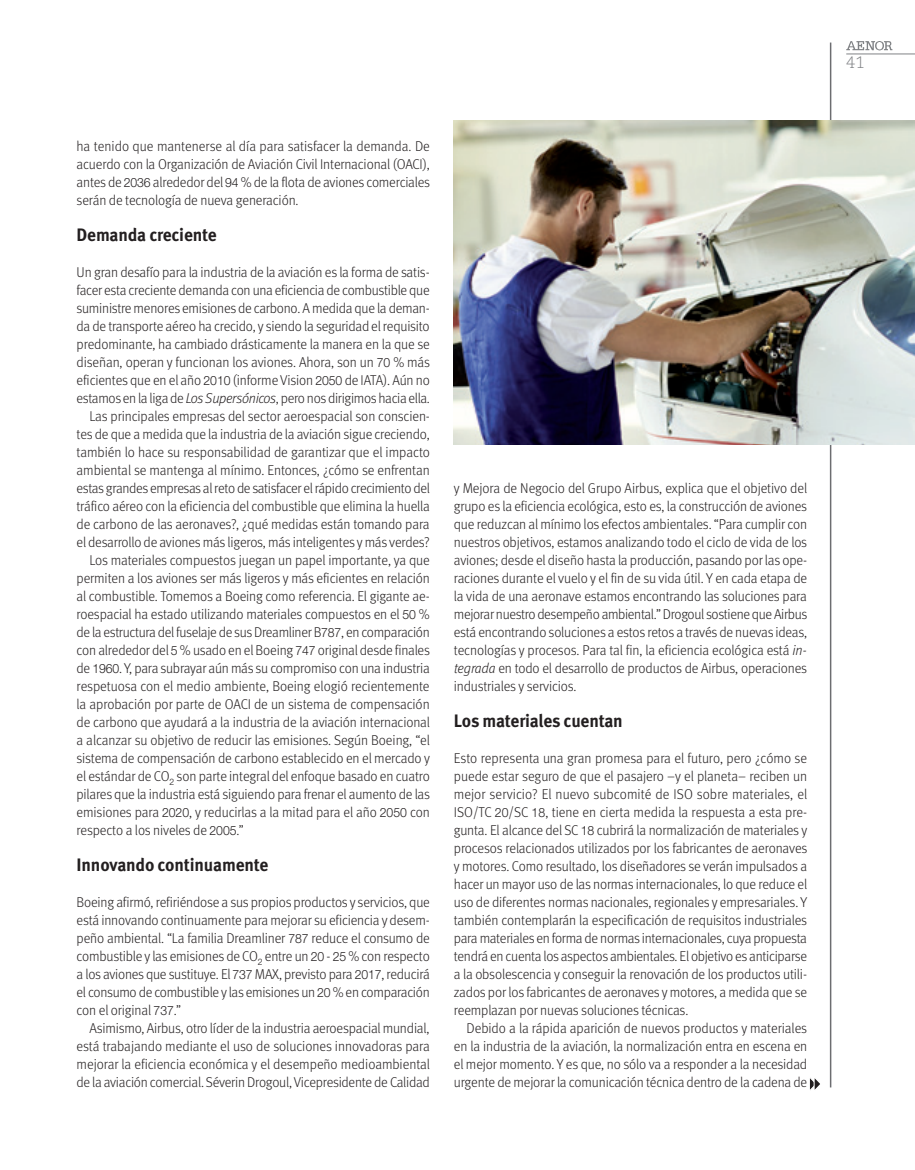
<style>
.page{position:relative;width:915px;height:1170px;background:#fff}
.page>*{position:absolute;margin:0;border:0;box-sizing:border-box;transform-origin:0 0}
.ladillo{font:700 18px "Meta Pro";letter-spacing:-.01em;color:#231f20;scale:.96 1}
.t1{font:300 16.5px "Caecilia LT Std";color:#808285}
.Texto{font:300 14.25px/18px "Meta Pro";letter-spacing:-.015em;color:#231f20;text-align:justify;scale:.96 1}
.s1{font-family:"Helvetica Neue LT Std";font-size:12.75px}
.s2{font-style:italic}
</style>
<div class="page">
<hr style="left:846px;top:54px;width:68px;height:1px;background:#808285">
<svg style="left:846px;top:41px;width:46px;height:10px"></svg>
<hr style="left:829px;top:43px;width:2px;height:1044px;background:#6c6d70">
<img style="left:453px;top:120px;width:461px;height:324px">
<svg style="left:809px;top:1078px;width:11px;height:12px"></svg>
<p class="Texto" style="left:77px;top:136px;width:369px">ha tenido que mantenerse al día para satisfacer la demanda. De acuerdo con la Organización de Aviación Civil Internacional (OACI), antes de <span class="s1">2036</span> alrededor del <span class="s1">94</span> % de la flota de aviones comerciales serán de tecnología de nueva generación.</p>
<p class="ladillo" style="left:77px;top:220px;width:147px">Demanda creciente</p>
<p class="Texto" style="left:77px;top:262px;width:369px">Un gran desafío para la industria de la aviación es la forma de satis&shy;facer esta creciente demanda con una eficiencia de combustible que suministre menores emisiones de carbono. A medida que la deman&shy;da de transporte aéreo ha crecido, y siendo la seguridad el requisito predominante, ha cambiado drásticamente la manera en la que se diseñan, operan y funcionan los aviones. Ahora, son un <span class="s1">70</span> % más eficientes que en el año <span class="s1">2010</span> (informe Vision <span class="s1">2050</span> de IATA). Aún no estamos en la liga de <span class="s2">Los Supersónicos</span>, pero nos dirigimos hacia ella.</p>
<p class="Texto" style="left:77px;top:406px;width:369px;text-indent:13px">Las principales empresas del sector aeroespacial son conscien&shy;tes de que a medida que la industria de la aviación sigue creciendo, también lo hace su responsabilidad de garantizar que el impacto ambiental se mantenga al mínimo. Entonces, ¿cómo se enfrentan estas grandes empresas al reto de satisfacer el rápido crecimiento del tráfico aéreo con la eficiencia del combustible que elimina la huella de carbono de las aeronaves?, ¿qué medidas están tomando para el desarrollo de aviones más ligeros, más inteligentes y más verdes?</p>
<p class="Texto" style="left:77px;top:550px;width:369px;text-indent:13px">Los materiales compuestos juegan un papel importante, ya que permiten a los aviones ser más ligeros y más eficientes en relación al combustible. Tomemos a Boeing como referencia. El gigante ae&shy;roespacial ha estado utilizando materiales compuestos en el <span class="s1">50</span> % de la estructura del fuselaje de sus Dreamliner B<span class="s1">787</span>, en comparación con alrededor del <span class="s1">5</span> % usado en el Boeing <span class="s1">747</span> original desde finales de <span class="s1">1960</span>. Y, para subrayar aún más su compromiso con una industria respetuosa con el medio ambiente, Boeing elogió recientemente la aprobación por parte de OACI de un sistema de compensación de carbono que ayudará a la industria de la aviación internacional a alcanzar su objetivo de reducir las emisiones. Según Boeing, “el sistema de compensación de carbono establecido en el mercado y el estándar de CO<sub>2</sub> son parte integral del enfoque basado en cuatro pilares que la industria está siguiendo para frenar el aumento de las emisiones para <span class="s1">2020</span>, y reducirlas a la mitad para el año <span class="s1">2050</span> con respecto a los niveles de <span class="s1">2005</span>.”</p>
<p class="ladillo" style="left:77px;top:850px;width:201px">Innovando continuamente</p>
<p class="Texto" style="left:77px;top:892px;width:369px">Boeing afirmó, refiriéndose a sus propios productos y servicios, que está innovando continuamente para mejorar su eficiencia y desem&shy;peño ambiental. “La familia Dreamliner <span class="s1">787</span> reduce el consumo de combustible y las emisiones de CO<sub>2</sub> entre un <span class="s1">20</span> - <span class="s1">25</span> % con respecto a los aviones que sustituye. El <span class="s1">737</span> MAX, previsto para <span class="s1">2017</span>, reducirá el consumo de combustible y las emisiones un <span class="s1">20</span> % en comparación con el original <span class="s1">737</span>.”</p>
<p class="Texto" style="left:77px;top:1018px;width:369px;text-indent:13px">Asimismo, Airbus, otro líder de la industria aeroespacial mundial, está trabajando mediante el uso de soluciones innovadoras para mejorar la eficiencia económica y el desempeño medioambiental de la aviación comercial. Séverin Drogoul, Vicepresidente de Calidad</p>
<p class="Texto" style="left:453px;top:478px;width:369px">y Mejora de Negocio del Grupo Airbus, explica que el objetivo del grupo es la eficiencia ecológica, esto es, la construcción de aviones que reduzcan al mínimo los efectos ambientales. “Para cumplir con nuestros objetivos, estamos analizando todo el ciclo de vida de los aviones; desde el diseño hasta la producción, pasando por las ope&shy;raciones durante el vuelo y el fin de su vida útil. Y en cada etapa de la vida de una aeronave estamos encontrando las soluciones para mejorar nuestro desempeño ambiental.” Drogoul sostiene que Airbus está encontrando soluciones a estos retos a través de nuevas ideas, tecnologías y procesos. Para tal fin, la eficiencia ecológica está <span class="s2">in&shy;tegrada</span> en todo el desarrollo de productos de Airbus, operaciones industriales y servicios.</p>
<p class="ladillo" style="left:453px;top:706px;width:177px">Los materiales cuentan</p>
<p class="Texto" style="left:453px;top:748px;width:369px">Esto representa una gran promesa para el futuro, pero ¿cómo se puede estar seguro de que el pasajero –y el planeta– reciben un mejor servicio? El nuevo subcomité de ISO sobre materiales, el ISO/TC <span class="s1">20</span>/SC <span class="s1">18</span>, tiene en cierta medida la respuesta a esta pre&shy;gunta. El alcance del SC <span class="s1">18</span> cubrirá la normalización de materiales y procesos relacionados utilizados por los fabricantes de aeronaves y motores. Como resultado, los diseñadores se verán impulsados a hacer un mayor uso de las normas internacionales, lo que reduce el uso de diferentes normas nacionales, regionales y empresariales. Y también contemplarán la especificación de requisitos industriales para materiales en forma de normas internacionales, cuya propuesta tendrá en cuenta los aspectos ambientales. El objetivo es anticiparse a la obsolescencia y conseguir la renovación de los productos utili&shy;zados por los fabricantes de aeronaves y motores, a medida que se reemplazan por nuevas soluciones técnicas.</p>
<p class="Texto" style="left:453px;top:1018px;width:369px;text-indent:13px">Debido a la rápida aparición de nuevos productos y materiales en la industria de la aviación, la normalización entra en escena en el mejor momento. Y es que, no sólo va a responder a la necesidad urgente de mejorar la comunicación técnica dentro de la cadena de</p>
<p class="t1" style="left:846px;top:53px;width:20px">41</p>
</div>
